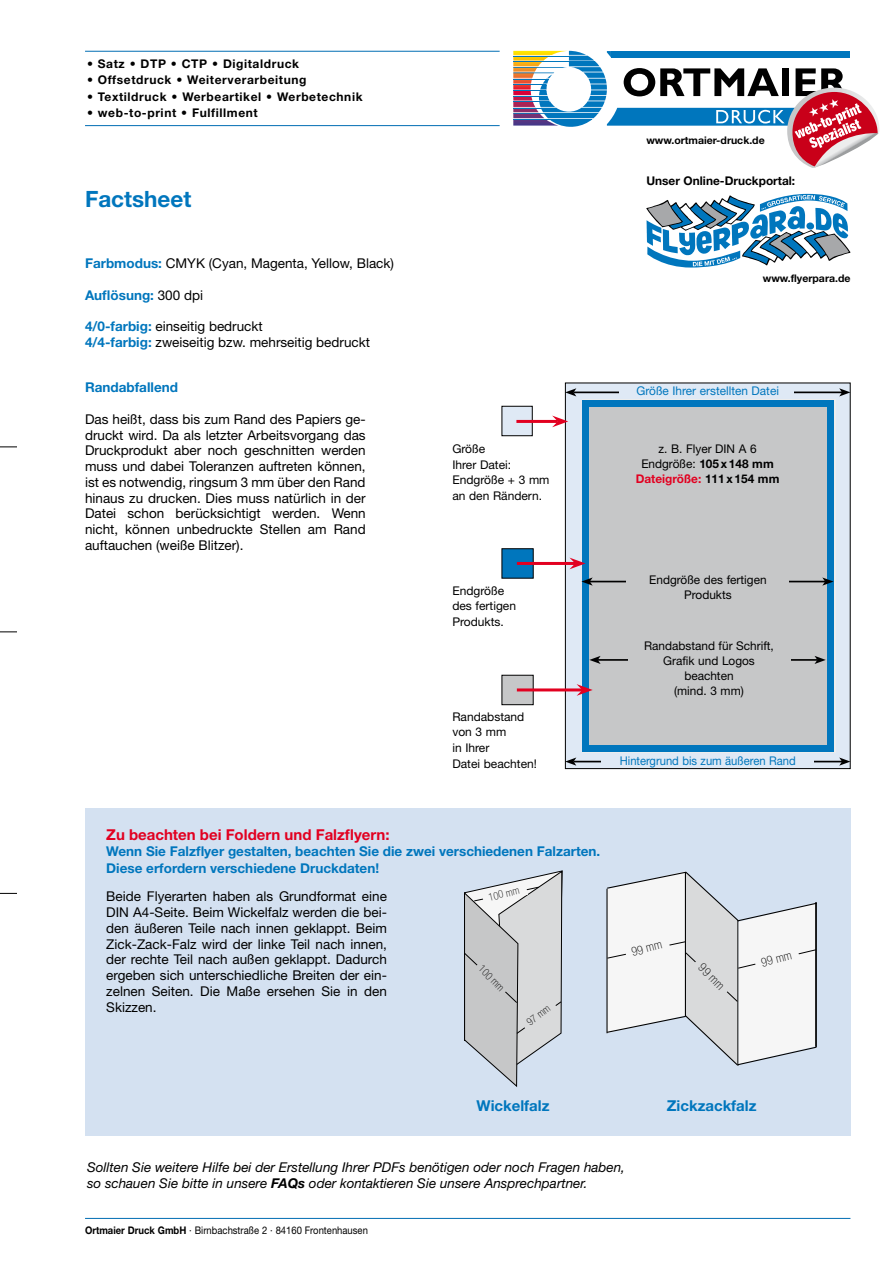
<style>
.page{position:relative;width:893px;height:1263px;background:#fff}
.page>*{position:absolute;margin:0;border:0;box-sizing:border-box;transform-origin:0 0}
.t1{font:700 22.5px "Helvetica Neue LT Std";color:#0076bd}
.t2{font:700 15px "Helvetica Neue LT Std";color:#e20020}
.t3{font:700 15px "Helvetica Neue LT Std";color:#0076bd}
.t4{font:13.5px/15.8px "Helvetica Neue LT Std";color:#000;text-align:justify}
.t5{font:italic 13.5px/16.5px "Helvetica Neue LT Std";color:#000}
.t6{font:700 13.5px/16.5px "Helvetica Neue LT Std";color:#0076bd}
.t7{font:100 condensed 12.3px "Helvetica Neue LT Std";color:#000}
.t8{font:12px/15.8px "Helvetica Neue LT Std";color:#000;text-align:center}
.t9{font:700 12px "Helvetica Neue LT Std";letter-spacing:.05em;color:#000}
.t10{font:12px "Helvetica Neue LT Std";color:#0076bd;scale:.94 1}
.t11{font:12px "Helvetica Neue LT Std";color:#0076bd}
.t12{font:700 12px "Helvetica Neue LT Std";color:#000}
.t13{font:10.5px "Helvetica Neue LT Std";color:#000;scale:.9 1}
.t14{font:700 10.5px "Helvetica Neue LT Std";color:#000}
.t15{font:100 condensed 10.5px "Helvetica Neue LT Std";color:#000}
.s1{font-weight:700;color:#0076bd}
.s2{font-weight:400;color:#000}
.s3{font-weight:700}
.s4{font-weight:700;color:#e20020}
</style>
<div class="page">
<svg style="left:513px;top:51px;width:366px;height:117px"></svg>
<svg style="left:0;top:446px;width:17px;height:1px"></svg>
<svg style="left:0;top:631px;width:17px;height:1px"></svg>
<svg style="left:0;top:893px;width:17px;height:1px"></svg>
<hr style="left:85px;top:51px;width:415px;height:1px;background:#006db3">
<hr style="left:85px;top:125px;width:415px;height:1px;background:#006db3">
<hr style="left:85px;top:1218px;width:765px;height:1px;background:#006db3">
<svg style="left:646px;top:194px;width:204px;height:74px"></svg>
<div style="left:85px;top:808px;width:765px;height:327px;background:#d4e1f1"></div>
<svg style="left:464px;top:870px;width:99px;height:217px"></svg>
<svg style="left:606px;top:871px;width:211px;height:195px"></svg>
<div style="left:565px;top:383px;width:285px;height:386px;background:#dfe9f5;border:1px solid #000"></div>
<div style="left:582px;top:400px;width:251px;height:352px;background:#0076bd"></div>
<div style="left:589px;top:407px;width:237px;height:337px;background:#c6c7c8"></div>
<hr style="left:590px;top:581px;width:235px;height:1px;background:#000">
<svg style="left:581px;top:577px;width:12px;height:9px"></svg>
<svg style="left:822px;top:577px;width:11px;height:9px"></svg>
<div style="left:626px;top:576px;width:163px;height:42px;background:#c6c7c8"></div>
<hr style="left:598px;top:659px;width:219px;height:2px;background:#000">
<svg style="left:589px;top:656px;width:12px;height:8px"></svg>
<svg style="left:814px;top:656px;width:12px;height:8px"></svg>
<div style="left:628px;top:641px;width:162px;height:88px;background:#c6c7c8"></div>
<hr style="left:574px;top:391px;width:268px;height:2px;background:#000">
<svg style="left:565px;top:388px;width:11px;height:8px"></svg>
<svg style="left:839px;top:388px;width:11px;height:8px"></svg>
<div style="left:619px;top:388px;width:174px;height:9px;background:#dfe9f5"></div>
<hr style="left:574px;top:761px;width:268px;height:1px;background:#000">
<svg style="left:565px;top:757px;width:11px;height:9px"></svg>
<svg style="left:839px;top:757px;width:11px;height:9px"></svg>
<div style="left:601px;top:758px;width:212px;height:8px;background:#dfe9f5"></div>
<div style="left:502px;top:406px;width:30px;height:30px;background:#dfe9f5;border:1px solid #000"></div>
<hr style="left:516px;top:420px;width:42px;height:3px;background:#e20020">
<svg style="left:552px;top:416px;width:16px;height:11px"></svg>
<div style="left:502px;top:549px;width:31px;height:29px;background:#0076bd"></div>
<hr style="left:517px;top:562px;width:58px;height:3px;background:#e20020">
<svg style="left:569px;top:558px;width:16px;height:11px"></svg>
<div style="left:502px;top:675px;width:31px;height:30px;background:#c6c7c8;border:1px solid #000"></div>
<hr style="left:517px;top:688px;width:65px;height:3px;background:#e20020">
<svg style="left:577px;top:684px;width:16px;height:12px"></svg>
<p class="t9" style="left:87px;top:56px;width:214px">• Satz • DTP • CTP • Digitaldruck</p>
<p class="t9" style="left:87px;top:72px;width:221px">• Offsetdruck • Weiterverarbeitung</p>
<p class="t9" style="left:87px;top:89px;width:277px">• Textildruck • Werbeartikel • Werbetechnik</p>
<p class="t9" style="left:87px;top:105px;width:172px">• web-to-print • Fulfillment</p>
<h1 class="t1" style="left:85px;top:185px;width:108px">Factsheet</h1>
<p class="t4" style="left:85px;top:255px;width:311px"><span class="s1">Farbmodus:</span> CMYK (Cyan, Magenta, Yellow, Black)</p>
<p class="t6" style="left:85px;top:286px;width:120px">Auflösung: <span class="s2">300 dpi</span></p>
<p class="t4" style="left:85px;top:318px;width:286px"><span class="s1">4/0-farbig:</span> einseitig bedruckt<br><span class="s1">4/4-farbig:</span> zweiseitig bzw. mehrseitig bedruckt</p>
<p class="t6" style="left:85px;top:379px;width:94px">Randabfallend</p>
<p class="t4" style="left:85px;top:411px;width:282px">Das heißt, dass bis zum Rand des Papiers ge&shy;druckt wird. Da als letzter Arbeitsvorgang das Druckprodukt aber noch geschnitten werden muss und dabei Toleranzen auftreten können, ist es notwendig, ringsum 3 mm über den Rand hinaus zu drucken. Dies muss natürlich in der Datei schon berücksichtigt werden. Wenn nicht, können unbedruckte Stellen am Rand auftauchen (weiße Blitzer).</p>
<p class="t8" style="left:452px;top:441px;width:99px;text-align:left">Größe<br>Ihrer Datei:<br>Endgröße + 3 mm an den Rändern.</p>
<p class="t8" style="left:452px;top:582px;width:65px;text-align:left">Endgröße des fertigen<br>Produkts.</p>
<p class="t8" style="left:452px;top:708px;width:86px;text-align:left">Randabstand von 3 mm<br>in Ihrer<br>Datei beachten!</p>
<p class="t14" style="left:646px;top:133px;width:120px">www.ortmaier-druck.de</p>
<p class="t12" style="left:646px;top:173px;width:150px">Unser Online-Druckportal:</p>
<p class="t14" style="left:763px;top:272px;width:89px">www.flyerpara.de</p>
<p class="t11" style="left:636px;top:384px;width:144px">Größe Ihrer erstellten Datei</p>
<p class="t8" style="left:636px;top:441px;width:145px;line-height:15px">z. B. Flyer DIN A 6<br>Endgröße: <span class="s3">105x 148 mm<br></span><span class="s4">Dateigröße:</span> <span class="s3">111x 154 mm</span></p>
<p class="t8" style="left:649px;top:572px;width:119px;line-height:15px">Endgröße des fertigen<br>Produkts</p>
<p class="t8" style="left:644px;top:638px;width:131px;line-height:15px">Randabstand für Schrift,<br>Grafik und Logos beachten<br>(mind. 3 mm)</p>
<p class="t10" style="left:620px;top:753px;width:189px">Hintergrund bis zum äußeren Rand</p>
<p class="t2" style="left:106px;top:825px;width:285px">Zu beachten bei Foldern und Falzflyern:</p>
<p class="t6" style="left:106px;top:843px;width:495px">Wenn Sie Falzflyer gestalten, beachten Sie die zwei verschiedenen Falzarten.<br>Diese erfordern verschiedene Druckdaten!</p>
<p class="t4" style="left:106px;top:888px;width:282px">Beide Flyerarten haben als Grundformat eine DIN A4-Seite. Beim Wickelfalz werden die bei&shy;den äußeren Teile nach innen geklappt. Beim Zick-Zack-Falz wird der linke Teil nach innen, der rechte Teil nach außen geklappt. Dadurch ergeben sich unterschiedliche Breiten der ein&shy;zelnen Seiten. Die Maße ersehen Sie in den Skizzen.</p>
<p class="t15" style="left:487px;top:891px;width:33px;rotate:-13deg">100 mm</p>
<p class="t15" style="left:485px;top:963px;width:33px;rotate:45deg">100 mm</p>
<p class="t15" style="left:524px;top:1018px;width:28px;rotate:-37deg">97 mm</p>
<p class="t7" style="left:630px;top:945px;width:32px;rotate:-15deg">99 mm</p>
<p class="t7" style="left:705px;top:960px;width:32px;rotate:45deg">99 mm</p>
<p class="t7" style="left:759px;top:956px;width:32px;rotate:-15deg">99 mm</p>
<p class="t3" style="left:476px;top:1096px;width:74px">Wickelfalz</p>
<p class="t3" style="left:667px;top:1096px;width:91px">Zickzackfalz</p>
<p class="t5" style="left:87px;top:1158px;width:539px">Sollten Sie weitere Hilfe bei der Erstellung Ihrer PDFs benötigen oder noch Fragen haben, so schauen Sie bitte in unsere <span class="s3">FAQs</span> oder kontaktieren Sie unsere Ansprechpartner.</p>
<p class="t13" style="left:85px;top:1224px;width:316px"><span class="s3">Ortmaier Druck GmbH</span> · Birnbachstraße 2 · 84160 Frontenhausen</p>
</div>
